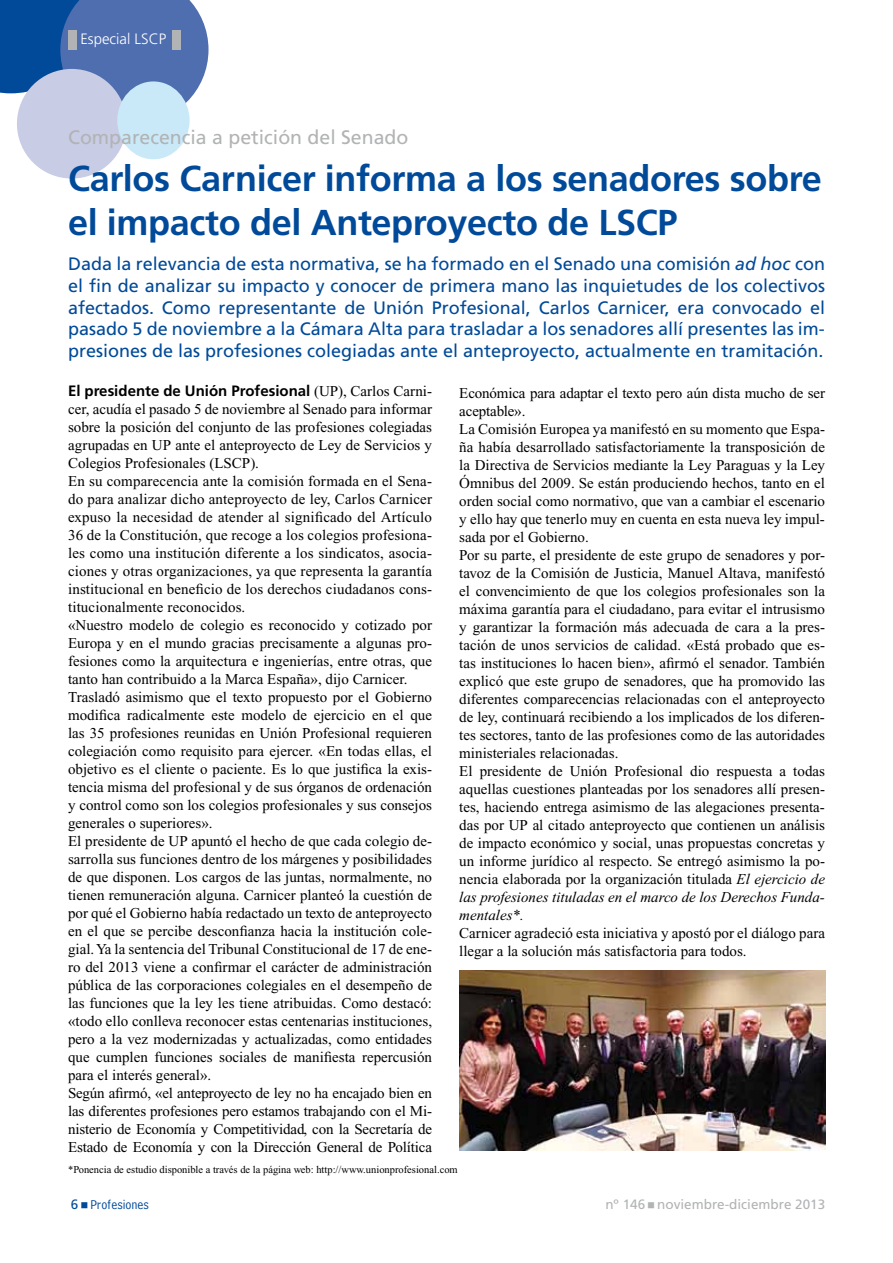
<style>
.page{position:relative;width:893px;height:1263px;background:#fff}
.page>*{position:absolute;margin:0;border:0;box-sizing:border-box;transform-origin:0 0}
.t1{font:700 36px/43.2px "Frutiger";letter-spacing:-.01em;color:#004a99}
.t2{font:19.5px "Frutiger";color:#b1b3b4}
.t3{font:18px/21.6px "Frutiger";color:#004a99;text-align:justify}
.t4{font:15px/18px "Times New Roman";color:#000}
.t5{font:700 15px "Frutiger";color:#000}
.t6{font:300 15px "Frutiger";color:#fff}
.t7{font:13.5px "Frutiger";color:#b1b3b4}
.t8{font:13.5px "Bell Centennial Std Address";color:#004a99}
.t9{font:13.5px "Frutiger";color:#004a99}
.t10{font:10.5px "Times New Roman";color:#000}
.s1{font-style:italic}
.s2{font-family:"Times New Roman";font-weight:400}
</style>
<div class="page">
<svg style="left:0;top:0;width:208px;height:117px;background:#446eae"></svg>
<div style="left:17px;top:69px;width:110px;height:110px;background:#c8cce5;border-radius:50%"></div>
<div style="left:117px;top:81px;width:73px;height:78px;background:#c9e9f8;border-radius:50%"></div>
<div style="left:68px;top:30px;width:9px;height:19px;background:#b1b3b4"></div>
<div style="left:172px;top:30px;width:8px;height:19px;background:#b1b3b4"></div>
<img style="left:459px;top:970px;width:366px;height:180px">
<p class="t6" style="left:80px;top:31px;width:87px">Especial LSCP</p>
<h2 class="t2" style="left:68px;top:126px;width:342px">Comparecencia a petición del Senado</h2>
<h1 class="t1" style="left:68px;top:157px;width:755px">Carlos Carnicer informa a los senadores sobre el impacto del Anteproyecto de LSCP</h1>
<p class="t3" style="left:68px;top:253px;width:758px">Dada la relevancia de esta normativa, se ha formado en el Senado una comisión <span class="s1">ad hoc</span> con el fin de analizar su impacto y conocer de primera mano las inquietudes de los colectivos afectados. Como representante de Unión Profesional, Carlos Carnicer, era convocado el pasado 5 de noviembre a la Cámara Alta para trasladar a los senadores allí presentes las im&shy;presiones de las profesiones colegiadas ante el anteproyecto, actualmente en tramitación.</p>
<p class="t4" style="left:459px;top:384px;width:367px">Económica para adaptar el texto pero aún dista mucho de ser aceptable».<br>La Comisión Europea ya manifestó en su momento que Espa&shy;ña había desarrollado satisfactoriamente la transposición de la Directiva de Servicios mediante la Ley Paraguas y la Ley Ómnibus del 2009. Se están produciendo hechos, tanto en el orden social como normativo, que van a cambiar el escenario y ello hay que tenerlo muy en cuenta en esta nueva ley impul&shy;sada por el Gobierno.<br>Por su parte, el presidente de este grupo de senadores y por&shy;tavoz de la Comisión de Justicia, Manuel Altava, manifestó el convencimiento de que los colegios profesionales son la máxima garantía para el ciudadano, para evitar el intrusismo y garantizar la formación más adecuada de cara a la pres&shy;tación de unos servicios de calidad. «Está probado que es&shy;tas instituciones lo hacen bien», afirmó el senador. También explicó que este grupo de senadores, que ha promovido las diferentes comparecencias relacionadas con el anteproyecto de ley, continuará recibiendo a los implicados de los diferen&shy;tes sectores, tanto de las profesiones como de las autoridades ministeriales relacionadas.<br>El presidente de Unión Profesional dio respuesta a todas aquellas cuestiones planteadas por los senadores allí presen&shy;tes, haciendo entrega asimismo de las alegaciones presenta&shy;das por UP al citado anteproyecto que contienen un análisis de impacto económico y social, unas propuestas concretas y un informe jurídico al respecto. Se entregó asimismo la po&shy;nencia elaborada por la organización titulada <span class="s1">El ejercicio de las profesiones tituladas en el marco de los Derechos Funda&shy;mentales*.</span></p>
<p class="t4" style="left:459px;top:924px;width:367px">Carnicer agradeció esta iniciativa y apostó por el diálogo para llegar a la solución más satisfactoria para todos.</p>
<p class="t5" style="left:68px;top:382px;width:366px">El presidente de Unión Profesional <span class="s2">(UP), Carlos Carni-</span></p>
<p class="t4" style="left:68px;top:400px;width:366px">cer, acudía el pasado 5 de noviembre al Senado para informar sobre la posición del conjunto de las profesiones colegiadas agrupadas en UP ante el anteproyecto de Ley de Servicios y Colegios Profesionales (LSCP).<br>En su comparecencia ante la comisión formada en el Sena&shy;do para analizar dicho anteproyecto de ley, Carlos Carnicer expuso la necesidad de atender al significado del Artículo 36 de la Constitución, que recoge a los colegios profesiona&shy;les como una institución diferente a los sindicatos, asocia&shy;ciones y otras organizaciones, ya que representa la garantía institucional en beneficio de los derechos ciudadanos cons&shy;titucionalmente reconocidos.<br>«Nuestro modelo de colegio es reconocido y cotizado por Europa y en el mundo gracias precisamente a algunas pro&shy;fesiones como la arquitectura e ingenierías, entre otras, que tanto han contribuido a la Marca España», dijo Carnicer.<br>Trasladó asimismo que el texto propuesto por el Gobierno modifica radicalmente este modelo de ejercicio en el que las 35 profesiones reunidas en Unión Profesional requieren colegiación como requisito para ejercer. «En todas ellas, el objetivo es el cliente o paciente. Es lo que justifica la exis&shy;tencia misma del profesional y de sus órganos de ordenación y control como son los colegios profesionales y sus consejos generales o superiores».<br>El presidente de UP apuntó el hecho de que cada colegio de&shy;sarrolla sus funciones dentro de los márgenes y posibilidades de que disponen. Los cargos de las juntas, normalmente, no tienen remuneración alguna. Carnicer planteó la cuestión de por qué el Gobierno había redactado un texto de anteproyecto en el que se percibe desconfianza hacia la institución cole&shy;gial. Ya la sentencia del Tribunal Constitucional de 17 de ene&shy;ro del 2013 viene a confirmar el carácter de administración pública de las corporaciones colegiales en el desempeño de las funciones que la ley les tiene atribuidas. Como destacó: «todo ello conlleva reconocer estas centenarias instituciones, pero a la vez modernizadas y actualizadas, como entidades que cumplen funciones sociales de manifiesta repercusión para el interés general».<br>Según afirmó, «el anteproyecto de ley no ha encajado bien en las diferentes profesiones pero estamos trabajando con el Mi&shy;nisterio de Economía y Competitividad, con la Secretaría de Estado de Economía y con la Dirección General de Política</p>
<p class="t10" style="left:68px;top:1164px;width:391px">*Ponencia de estudio disponible a través de la página web: http://www.unionprofesional.com</p>
<p class="t9" style="left:71px;top:1197px;width:9px">6</p>
<p class="t8" style="left:90px;top:1197px;width:60px">Profesiones</p>
<p class="t7" style="left:605px;top:1197px;width:41px">nº 146</p>
<p class="t7" style="left:657px;top:1197px;width:170px">noviembre-diciembre 2013</p>
</div>
